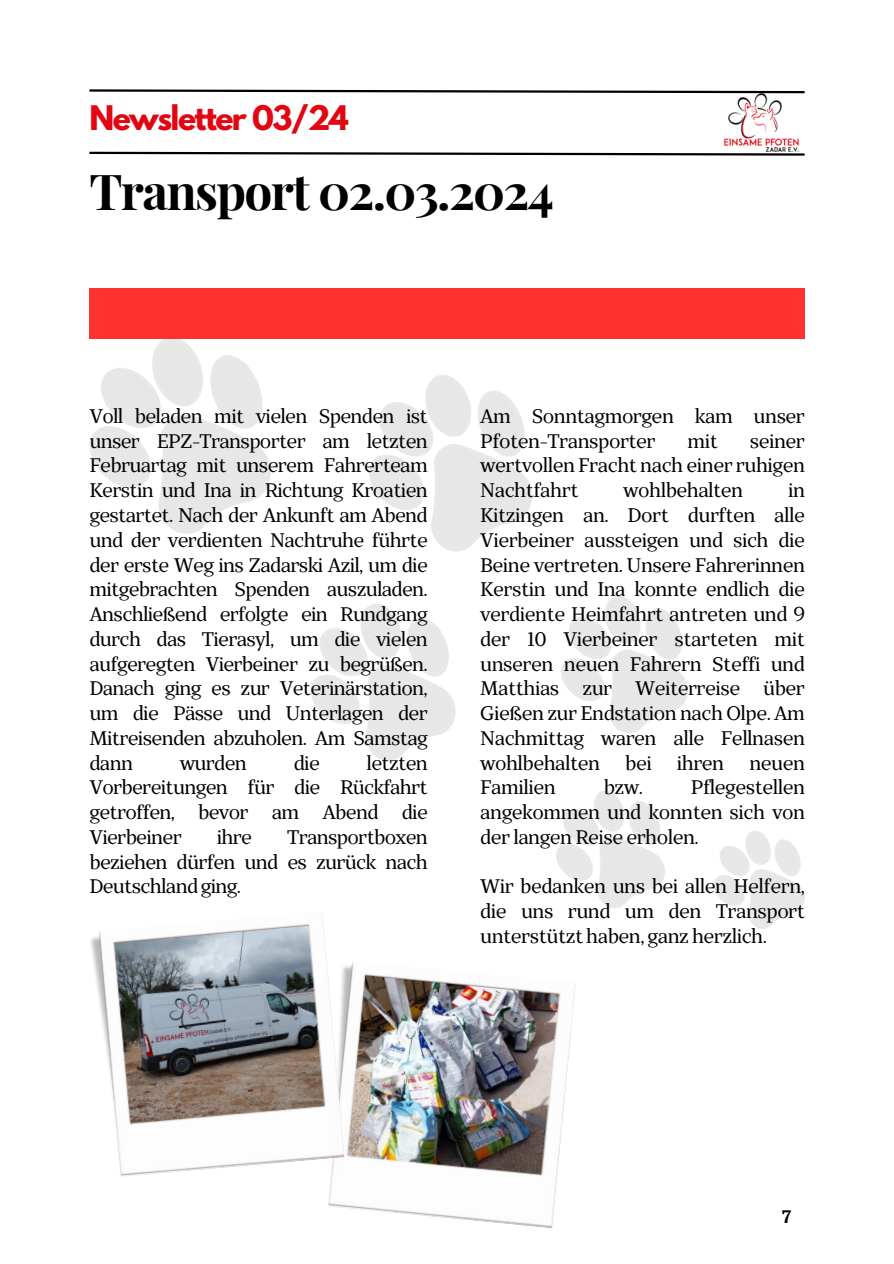
<style>
.page{position:relative;width:894px;height:1264px;background:#fff}
.page>*{position:absolute;margin:0;border:0;box-sizing:border-box;transform-origin:0 0}
.t1{font:700 49.5px "Playfair Display";letter-spacing:-.035em;color:#000}
.t2{font:700 30px "League Spartan";letter-spacing:-.05em;color:#e20613}
.t3{font:19.5px/24.8px "TT Bells";letter-spacing:-.03em;color:#000;text-align:justify}
.t4{font:700 18px "TT Bells";color:#000}
</style>
<div class="page">
<svg style="left:89px;top:89px;width:716px;height:5px"></svg>
<svg style="left:89px;top:151px;width:716px;height:5px"></svg>
<img style="left:89px;top:338px;width:715px;height:590px">
<div style="left:89px;top:288px;width:715px;height:50px;background:#ff3131"></div>
<img style="left:718px;top:93px;width:86px;height:59px">
<img style="left:328px;top:961px;width:248px;height:267px">
<img style="left:89px;top:911px;width:255px;height:267px">
<h2 class="t2" style="left:89px;top:103px;width:261px">Newsletter 03/24</h2>
<h1 class="t1" style="left:89px;top:156px;width:466px">Transport 02.03.2024</h1>
<p class="t3" style="left:89px;top:404px;width:340px">Voll beladen mit vielen Spenden ist unser EPZ-Transporter am letzten Februartag mit unserem Fahrerteam Kerstin und Ina in Richtung Kroatien gestartet. Nach der Ankunft am Abend und der verdienten Nachtruhe führte der erste Weg ins Zadarski Azil, um die mitgebrachten Spenden auszuladen.<br>Anschließend erfolgte ein Rundgang durch das Tierasyl, um die vielen aufgeregten Vierbeiner zu begrüßen.<br>Danach ging es zur Veterinärstation, um die Pässe und Unterlagen der Mitreisenden abzuholen. Am Samstag dann</p>
<p class="t3" style="left:89px;top:750px;width:340px;text-indent:277px">letzten Vorbereitungen für die Rückfahrt getroffen, bevor am Abend die Vierbeiner</p>
<p class="t3" style="left:180px;top:750px;width:69px">wurden</p>
<p class="t3" style="left:293px;top:750px;width:28px">die</p>
<p class="t3" style="left:89px;top:825px;width:340px;text-indent:198px">Transportboxen beziehen dürfen und es zurück nach Deutschland ging.</p>
<p class="t3" style="left:217px;top:825px;width:37px">ihre</p>
<p class="t3" style="left:480px;top:404px;width:326px">Am Sonntagmorgen kam unser<br>Pfoten-Transporter</p>
<p class="t3" style="left:480px;top:429px;width:326px;text-indent:269px">seiner wertvollen Fracht nach einer ruhigen Nachtfahrt</p>
<p class="t3" style="left:687px;top:429px;width:32px">mit</p>
<p class="t3" style="left:623px;top:478px;width:121px">wohlbehalten</p>
<p class="t3" style="left:480px;top:478px;width:326px;text-indent:308px">in Kitzingen an. Dort durften alle Vierbeiner aussteigen und sich die Beine vertreten. Unsere Fahrerinnen Kerstin und Ina konnte endlich die verdiente Heimfahrt antreten und 9 der 10 Vierbeiner starteten mit unseren neuen Fahrern Steffi und Matthias zur Weiterreise über Gießen zur Endstation nach Olpe. Am Nachmittag waren alle Fellnasen wohlbehalten</p>
<p class="t3" style="left:625px;top:750px;width:28px">bei</p>
<p class="t3" style="left:676px;top:750px;width:49px">ihren</p>
<p class="t3" style="left:749px;top:750px;width:57px">neuen</p>
<p class="t3" style="left:480px;top:775px;width:326px;text-indent:211px">Pflegestellen angekommen und konnten sich von der langen Reise erholen.</p>
<p class="t3" style="left:480px;top:874px;width:326px">Wir bedanken uns bei allen Helfern, die uns rund um den Transport unterstützt haben, ganz herzlich.</p>
<p class="t3" style="left:480px;top:775px;width:77px">Familien</p>
<p class="t3" style="left:603px;top:775px;width:41px">bzw.</p>
<p class="t4" style="left:781px;top:1205px;width:11px">7</p>
</div>
